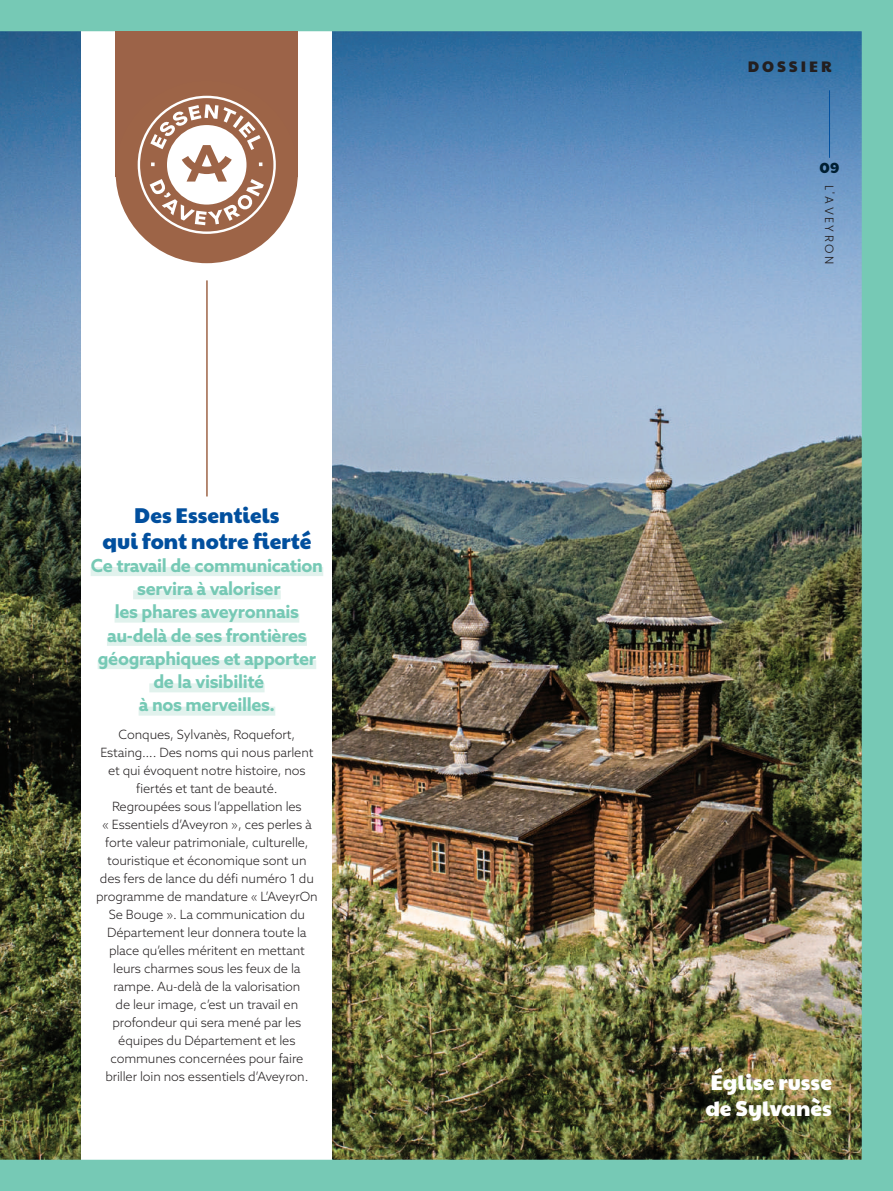
<style>
.page{position:relative;width:893px;height:1191px;background:#fff}
.page>*{position:absolute;margin:0;border:0;box-sizing:border-box;transform-origin:0 0}
.t1{font:21px/25.5px "Paytone One";color:#014f9e;text-align:center}
.t2{font:21px/25.5px "Paytone One";color:#fff}
.t3{font:700 18px/23.2px "Azo Sans";letter-spacing:-.02em;color:#76c9b5;text-align:center}
.t4{font:15px "Paytone One";letter-spacing:.2em;color:#231f20}
.t5{font:15px "Paytone One";color:#001f32}
.t6{font:300 12.75px/18px "Azo Sans";letter-spacing:-.01em;color:#231f20;text-align:center}
.t7{font:300 12px "Poppins";letter-spacing:.2em;color:#231f20}
</style>
<div class="page">
<img style="left:0;top:0;width:893px;height:1191px">
<hr style="left:829px;top:90px;width:1px;height:68px;background:#014f9e">
<div style="left:116px;top:32px;width:182px;height:145px;background:#9c6348"></div>
<div style="left:116px;top:81px;width:182px;height:182px;background:#9d6447;border-radius:50%"></div>
<svg style="left:138px;top:96px;width:138px;height:138px"></svg>
<div style="left:91px;top:567px;width:232px;height:9px;background:#e1f2ed"></div>
<div style="left:133px;top:590px;width:148px;height:9px;background:#e1f2ed"></div>
<div style="left:115px;top:613px;width:184px;height:9px;background:#e1f2ed"></div>
<div style="left:107px;top:637px;width:200px;height:9px;background:#e1f2ed"></div>
<div style="left:98px;top:660px;width:218px;height:9px;background:#e1f2ed"></div>
<div style="left:149px;top:683px;width:116px;height:9px;background:#e1f2ed"></div>
<div style="left:139px;top:706px;width:136px;height:9px;background:#e1f2ed"></div>
<hr style="left:206px;top:280px;width:2px;height:216px;background:#9d6447">
<h1 class="t1" style="left:103px;top:501px;width:210px">Des Essentiels<br>qui font notre fierté</h1>
<h2 class="t3" style="left:91px;top:553px;width:234px">Ce travail de communication servira à valoriser<br>les phares aveyronnais au-delà de ses frontières géographiques et apporter de la visibilité<br>à nos merveilles.</h2>
<p class="t6" style="left:96px;top:725px;width:223px">Conques, Sylvanès, Roquefort, Estaing…. Des noms qui nous parlent et qui évoquent notre histoire, nos fiertés et tant de beauté.<br>Regroupées sous l’appellation les<br>« Essentiels d’Aveyron », ces perles à forte valeur patrimoniale, culturelle, touristique et économique sont un des fers de lance du défi numéro 1 du programme de mandature « L’AveyrOn Se Bouge ». La communication du Département leur donnera toute la place qu’elles méritent en mettant leurs charmes sous les feux de la rampe. Au-delà de la valorisation<br>de leur image, c’est un travail en profondeur qui sera mené par les équipes du Département et les communes concernées pour faire briller loin nos essentiels d’Aveyron.</p>
<p class="t4" style="left:748px;top:53px;width:85px">DOSSIER</p>
<p class="t5" style="left:820px;top:154px;width:21px">09</p>
<p class="t7" style="left:836px;top:185px;width:81px;rotate:90deg">L'AVEYRON</p>
<h1 class="t2" style="left:705px;top:1068px;width:128px">Église russe de Sylvanès</h1>
</div>
